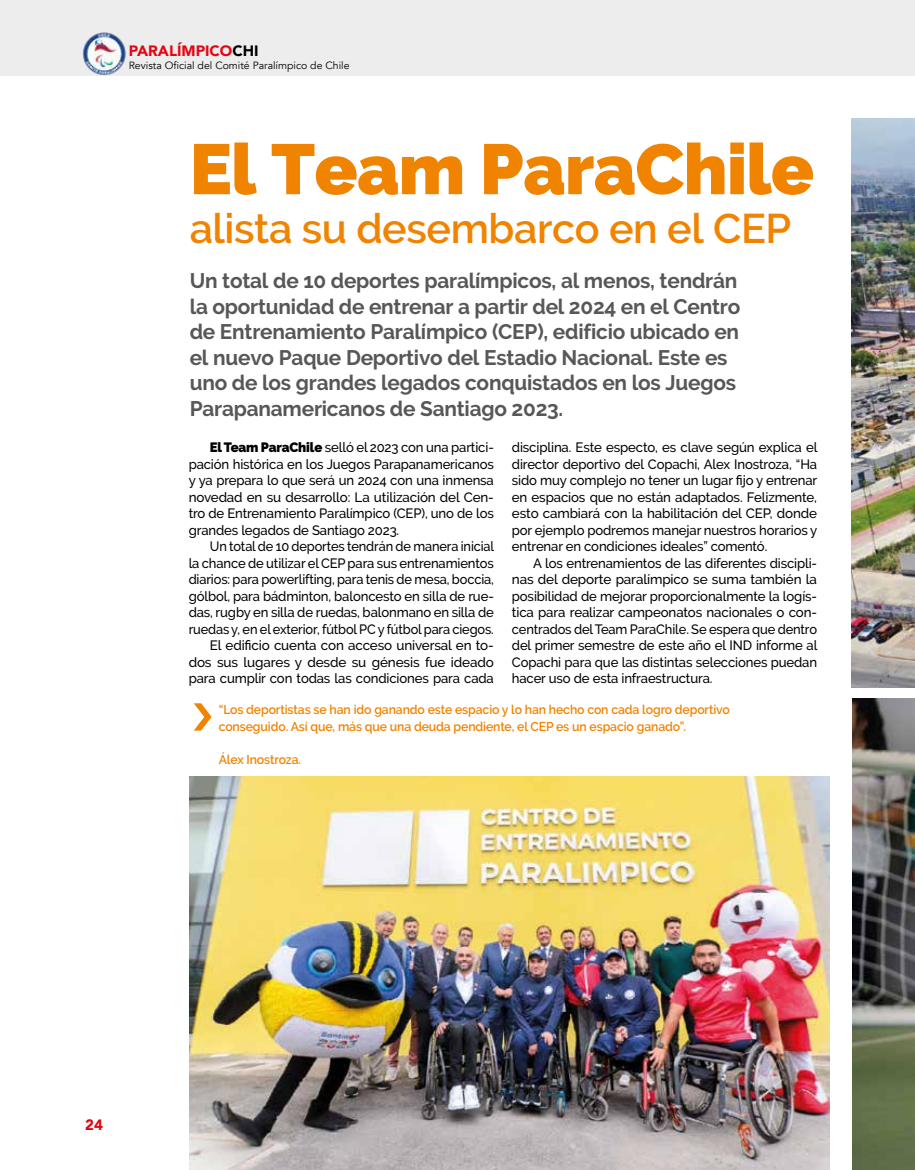
<style>
.page{position:relative;width:915px;height:1170px;background:#fff}
.page>*{position:absolute;margin:0;border:0;box-sizing:border-box;transform-origin:0 0}
.t1{font:900 70.8px "Raleway";letter-spacing:-.01em;color:#f08300}
.t2{font:600 41.25px "Raleway";letter-spacing:-.01em;color:#f08300}
.t3{font:700 21px/25.5px "Raleway";letter-spacing:-.01em;color:#575756}
.t4{font:900 15px "Avenir";color:#e30613}
.t5{font:500 13.5px/16.5px "Raleway";letter-spacing:-.01em;color:#000;text-align:justify}
.t6{font:500 13.5px/16.5px "Raleway";letter-spacing:-.01em;color:#000;text-align:right;scale:.95 1}
.t7{font:600 12.75px/16.5px "Raleway";letter-spacing:-.01em;color:#f08300;scale:.96 1}
.t8{font:10.5px "Avenir";color:#000}
.s1{color:#000}
.s2{font-weight:900}
</style>
<div class="page">
<div style="left:0;top:0;width:914px;height:76px;background:#ededed"></div>
<img style="left:83px;top:32px;width:43px;height:44px">
<img style="left:829px;top:1094px;width:1px;height:54px">
<img style="left:851px;top:119px;width:63px;height:568px">
<img style="left:852px;top:698px;width:62px;height:471px">
<img style="left:189px;top:776px;width:640px;height:393px">
<svg style="left:194px;top:703px;width:17px;height:27px"></svg>
<p class="t4" style="left:129px;top:38px;width:131px">PARALÍMPICO<span class="s1">CHI</span></p>
<p class="t8" style="left:129px;top:59px;width:222px">Revista Oficial del Comité Paralímpico de Chile</p>
<h1 class="t1" style="left:190px;top:128px;width:625px">El Team ParaChile</h1>
<h2 class="t2" style="left:190px;top:205px;width:603px">alista su desembarco en el CEP</h2>
<p class="t3" style="left:190px;top:268px;width:552px">Un total de 10 deportes paralímpicos, al menos, tendrán la oportunidad de entrenar a partir del 2024 en el Centro de Entrenamiento Paralímpico (CEP), edificio ubicado en el nuevo Paque Deportivo del Estadio Nacional. Este es uno de los grandes legados conquistados en los Juegos Parapanamericanos de Santiago 2023.</p>
<p class="t5" style="left:189px;top:439px;width:306px;text-indent:21px"><span class="s2">El Team ParaChile</span> selló el 2023 con una partici&shy;pación histórica en los Juegos Parapanamericanos y ya prepara lo que será un 2024 con una inmensa novedad en su desarrollo: La utilización del Cen&shy;tro de Entrenamiento Paralímpico (CEP), uno de los grandes legados de Santiago 2023.</p>
<p class="t6" style="left:189px;top:538px;width:323px">Un total de 10 deportes tendrán de manera inicial<br>la chance de utilizar el CEP para sus entrenamientos diarios: para powerlifting, para tenis de mesa, boccia, gólbol, para bádminton, baloncesto en silla de rue&shy;das, rugby en silla de ruedas, balonmano en silla de ruedas y, en el exterior, fútbol PC y fútbol para ciegos.<br>El edificio cuenta con acceso universal en to&shy;dos sus lugares y desde su génesis fue ideado para cumplir con todas las condiciones para cada</p>
<p class="t5" style="left:511px;top:439px;width:307px">disciplina. Este especto, es clave según explica el director deportivo del Copachi, Alex Inostroza, “Ha sido muy complejo no tener un lugar fijo y entrenar en espacios que no están adaptados. Felizmente, esto cambiará con la habilitación del CEP, donde por ejemplo podremos manejar nuestros horarios y entrenar en condiciones ideales” comentó.</p>
<p class="t5" style="left:511px;top:554px;width:307px;text-indent:21px">A los entrenamientos de las diferentes discipli&shy;nas del deporte paralímpico se suma también la posibilidad de mejorar proporcionalmente la logís&shy;tica para realizar campeonatos nacionales o con&shy;centrados del Team ParaChile. Se espera que dentro del primer semestre de este año el IND informe al Copachi para que las distintas selecciones puedan hacer uso de esta infraestructura.</p>
<p class="t7" style="left:219px;top:701px;width:534px">“Los deportistas se han ido ganando este espacio y lo han hecho con cada logro deportivo conseguido. Así que, más que una deuda pendiente, el CEP es un espacio ganado”.</p>
<p class="t7" style="left:219px;top:750px;width:87px">Álex Inostroza.</p>
<p class="t4" style="left:85px;top:1111px;width:19px">24</p>
</div>
